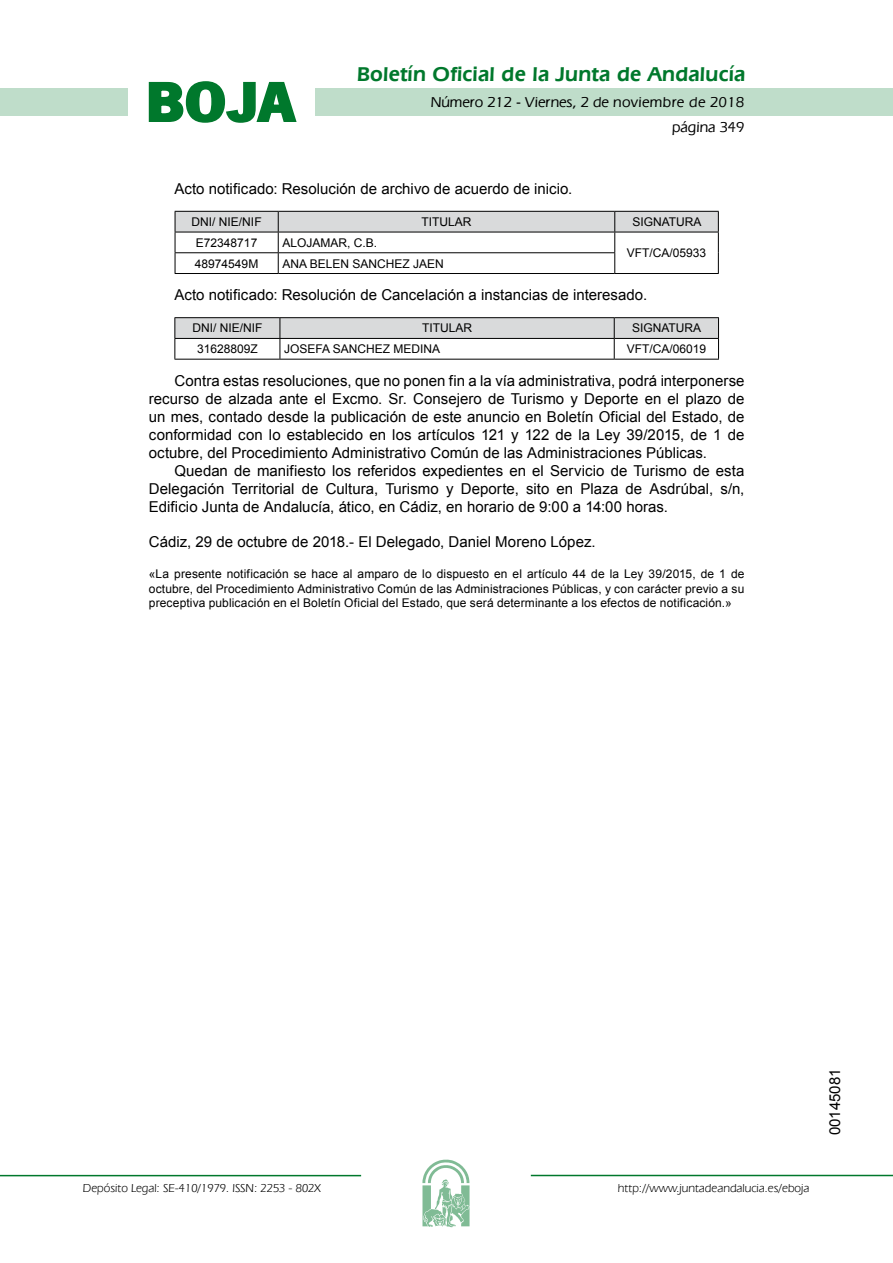
<style>
.page{position:relative;width:893px;height:1263px;background:#fff}
.page>*{position:absolute;margin:0;border:0;box-sizing:border-box;transform-origin:0 0}
.t1{font:700 57.75px "News Got T";color:#00782c;scale:1.14 1}
.t2{font:600 21px "Eras IT Cby BT";letter-spacing:.01em;color:#00782c}
.t3{font:15px/18px "Arial";color:#000;text-align:justify}
.t4{font:500 15px/24.5px "Eras IT Cby BT";color:#000;text-align:right}
.t5{font:12px/14.4px "Arial";color:#000;text-align:justify}
.t6{font:12px "Eras IT Cby BT";color:#000}
</style>
<div class="page">
<div style="left:315px;top:88px;width:577px;height:28px;background:#bfddca"></div>
<div style="left:0;top:88px;width:128px;height:28px;background:#bfddca"></div>
<hr style="left:0;top:1175px;width:361px;height:1px;background:#00782c">
<svg style="left:422px;top:1159px;width:47px;height:68px"></svg>
<hr style="left:531px;top:1175px;width:361px;height:1px;background:#00782c">
<svg style="left:148px;top:81px;width:149px;height:42px"></svg>
<svg style="left:175px;top:211px;width:544px;height:62px"></svg>
<hr style="left:175px;top:273px;width:103px;height:1px;background:#000">
<hr style="left:278px;top:273px;width:336px;height:1px;background:#000">
<hr style="left:614px;top:273px;width:104px;height:1px;background:#000">
<hr style="left:174px;top:317px;width:106px;height:1px;background:#000">
<hr style="left:280px;top:317px;width:334px;height:1px;background:#000">
<hr style="left:614px;top:317px;width:105px;height:1px;background:#000">
<svg style="left:174px;top:318px;width:545px;height:41px"></svg>
<hr style="left:174px;top:359px;width:106px;height:1px;background:#000">
<hr style="left:280px;top:359px;width:334px;height:1px;background:#000">
<hr style="left:614px;top:359px;width:105px;height:1px;background:#000">
<h1 class="t1" style="left:145px;top:68px;width:133px">BOJA</h1>
<h2 class="t2" style="left:357px;top:62px;width:390px">Boletín Oficial de la Junta de Andalucía</h2>
<p class="t4" style="left:430px;top:90px;width:315px">Número 212 - Viernes, 2 de noviembre de 2018 página 349</p>
<p class="t3" style="left:174px;top:180px;width:399px">Acto notificado: Resolución de archivo de acuerdo de inicio.</p>
<p class="t5" style="left:192px;top:215px;width:72px">DNI/ NIE/NIF</p>
<p class="t5" style="left:421px;top:215px;width:52px">TITULAR</p>
<p class="t5" style="left:632px;top:215px;width:71px">SIGNATURA</p>
<p class="t5" style="left:196px;top:235px;width:63px">E72348717</p>
<p class="t5" style="left:282px;top:235px;width:96px">ALOJAMAR, C.B.</p>
<p class="t5" style="left:627px;top:246px;width:81px">VFT/CA/05933</p>
<p class="t5" style="left:195px;top:256px;width:65px">48974549M</p>
<p class="t5" style="left:282px;top:256px;width:163px">ANA BELEN SANCHEZ JAEN</p>
<p class="t3" style="left:174px;top:286px;width:474px">Acto notificado: Resolución de Cancelación a instancias de interesado.</p>
<p class="t5" style="left:192px;top:321px;width:72px">DNI/ NIE/NIF</p>
<p class="t5" style="left:422px;top:321px;width:52px">TITULAR</p>
<p class="t5" style="left:632px;top:321px;width:71px">SIGNATURA</p>
<p class="t5" style="left:197px;top:342px;width:62px">31628809Z</p>
<p class="t5" style="left:284px;top:342px;width:158px">JOSEFA SANCHEZ MEDINA</p>
<p class="t5" style="left:626px;top:342px;width:81px">VFT/CA/06019</p>
<p class="t3" style="left:149px;top:372px;width:597px;text-indent:26px">Contra estas resoluciones, que no ponen fin a la vía administrativa, podrá interponerse recurso de alzada ante el Excmo. Sr. Consejero de Turismo y Deporte en el plazo de un mes, contado desde la publicación de este anuncio en Boletín Oficial del Estado, de conformidad con lo establecido en los artículos 121 y 122 de la Ley 39/2015, de 1 de octubre, del Procedimiento Administrativo Común de las Administraciones Públicas.</p>
<p class="t3" style="left:149px;top:462px;width:597px;text-indent:26px">Quedan de manifiesto los referidos expedientes en el Servicio de Turismo de esta Delegación Territorial de Cultura, Turismo y Deporte, sito en Plaza de Asdrúbal, s/n, Edificio Junta de Andalucía, ático, en Cádiz, en horario de 9:00 a 14:00 horas.</p>
<p class="t3" style="left:149px;top:533px;width:448px">Cádiz, 29 de octubre de 2018.- El Delegado, Daniel Moreno López.</p>
<p class="t5" style="left:149px;top:567px;width:597px">«La presente notificación se hace al amparo de lo dispuesto en el artículo 44 de la Ley 39/2015, de 1 de octubre, del Procedimiento Administrativo Común de las Administraciones Públicas, y con carácter previo a su preceptiva publicación en el Boletín Oficial del Estado, que será determinante a los efectos de notificación.»</p>
<p class="t6" style="left:83px;top:1181px;width:239px">Depósito Legal: SE-410/1979. ISSN: 2253 - 802X</p>
<p class="t6" style="left:618px;top:1181px;width:193px">http://www.juntadeandalucia.es/eboja</p>
<p class="t3" style="left:826px;top:1135px;width:68px;rotate:-90deg">00145081</p>
</div>
